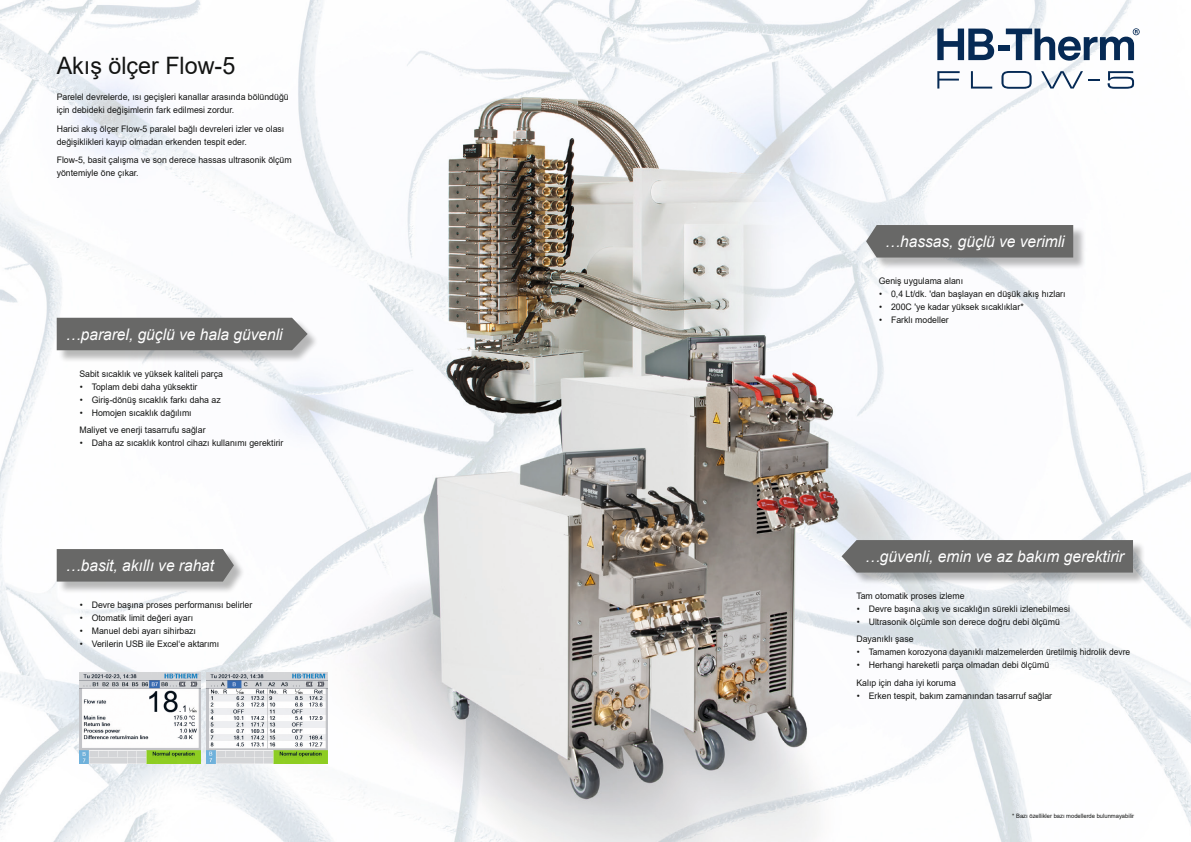
<style>
.page{position:relative;width:1191px;height:842px;background:#fff}
.page>*{position:absolute;margin:0;border:0;box-sizing:border-box;transform-origin:0 0}
.t1{font:24px "Arial";color:#131413}
.t2{font:italic 16px "Arial";color:#fff}
.t3{font:9px/17.3px "Arial";color:#131413}
.t4{font:9px "Arial";color:#131413;scale:.94 1}
.t5{font:6px "Arial";color:#131413}
</style>
<div class="page">
<img style="left:0;top:0;width:1191px;height:842px">
<img style="left:79px;top:673px;width:122px;height:91px">
<img style="left:206px;top:673px;width:121px;height:91px">
<svg style="left:937px;top:71px;width:22px;height:18px"></svg>
<svg style="left:971px;top:71px;width:21px;height:18px"></svg>
<svg style="left:1001px;top:71px;width:30px;height:18px"></svg>
<svg style="left:1041px;top:71px;width:59px;height:18px"></svg>
<svg style="left:1107px;top:71px;width:27px;height:18px"></svg>
<svg style="left:937px;top:29px;width:57px;height:31px"></svg>
<svg style="left:1005px;top:28px;width:134px;height:33px"></svg>
<div style="left:998px;top:45px;width:11px;height:6px;background:#062a55"></div>
<div style="left:843px;top:541px;width:302px;height:44px;background:#131413;opacity:.3"></div>
<svg style="left:841px;top:540px;width:292px;height:33px;background:#6c6d6c"></svg>
<div style="left:868px;top:226px;width:218px;height:44px;background:#131413;opacity:.3"></div>
<div style="left:866px;top:225px;width:207px;height:33px;background:#686867"></div>
<div style="left:58px;top:319px;width:261px;height:44px;background:#131413;opacity:.3"></div>
<div style="left:57px;top:318px;width:251px;height:32px;background:#686867"></div>
<div style="left:58px;top:550px;width:188px;height:44px;background:#131413;opacity:.3"></div>
<svg style="left:57px;top:549px;width:177px;height:33px;background:#6c6c6b"></svg>
<h1 class="t1" style="left:57px;top:49px;width:180px">Akış ölçer Flow-5</h1>
<p class="t3" style="left:57px;top:90px;width:233px;line-height:13px">Parelel devrelerde, ısı geçişleri kanallar arasında bölündüğü için debideki değişimlerin fark edilmesi zordur.</p>
<p class="t3" style="left:57px;top:122px;width:229px;line-height:13px">Harici akış ölçer Flow-5 paralel bağlı devreleri izler ve olası değişiklikleri kayıp olmadan erkenden tespit eder.</p>
<p class="t3" style="left:57px;top:154px;width:236px;line-height:13px">Flow-5, basit çalışma ve son derece hassas ultrasonik ölçüm yöntemiyle öne çıkar.</p>
<h2 class="t2" style="left:65px;top:324px;width:219px">…pararel, güçlü ve hala güvenli</h2>
<p class="t3" style="left:79px;top:365px;width:145px">Sabit sıcaklık ve yüksek kaliteli parça</p>
<p class="t3" style="left:80px;top:378px;width:119px">• Toplam debi daha yüksektir</p>
<p class="t3" style="left:80px;top:391px;width:143px">• Giriş-dönüş sıcaklık farkı daha az</p>
<p class="t3" style="left:79px;top:404px;width:128px">• Homojen sıcaklık dağılımı<br>Maliyet ve enerji tasarrufu sağlar</p>
<p class="t3" style="left:80px;top:434px;width:205px">• Daha az sıcaklık kontrol cihazı kullanımı gerektirir</p>
<h2 class="t2" style="left:65px;top:555px;width:150px">…basit, akıllı ve rahat</h2>
<p class="t3" style="left:80px;top:596px;width:174px">• Devre başına proses performanısı belirler</p>
<p class="t3" style="left:80px;top:609px;width:115px">• Otomatik limit değeri ayarı</p>
<p class="t3" style="left:80px;top:622px;width:118px">• Manuel debi ayarı sihirbazı</p>
<p class="t3" style="left:80px;top:635px;width:141px">• Verilerin USB ile Excel‘e aktarımı</p>
<h2 class="t2" style="left:884px;top:231px;width:181px">…hassas, güçlü ve verimli</h2>
<p class="t3" style="left:878px;top:272px;width:86px">Geniş uygulama alanı</p>
<p class="t3" style="left:879px;top:285px;width:188px">• 0,4 Lt/dk. 'dan başlayan en düşük akış hızları</p>
<p class="t3" style="left:879px;top:298px;width:146px">• 200C 'ye kadar yüksek sıcaklıklar*</p>
<p class="t3" style="left:879px;top:311px;width:71px">• Farklı modeller</p>
<h2 class="t2" style="left:864px;top:546px;width:261px">…güvenli, emin ve az bakım gerektirir</h2>
<p class="t3" style="left:856px;top:587px;width:110px">Tam otomatik proses izleme</p>
<p class="t3" style="left:856px;top:600px;width:215px">• Devre başına akış ve sıcaklığın sürekli izlenebilmesi</p>
<p class="t3" style="left:856px;top:613px;width:205px">• Ultrasonik ölçümle son derece doğru debi ölçümü<br>Dayanıklı şase</p>
<p class="t4" style="left:856px;top:646px;width:292px">• Tamamen korozyona dayanıklı malzemelerden üretilmiş hidrolik devre</p>
<p class="t3" style="left:856px;top:656px;width:194px">• Herhangi hareketli parça olmadan debi ölçümü<br>Kalıp için daha iyi koruma</p>
<p class="t3" style="left:856px;top:687px;width:197px">• Erken tespit, bakım zamanından tasarruf sağlar</p>
<p class="t5" style="left:1012px;top:812px;width:123px">* Bazı özellikler bazı modellerde bulunmayabilir</p>
</div>
